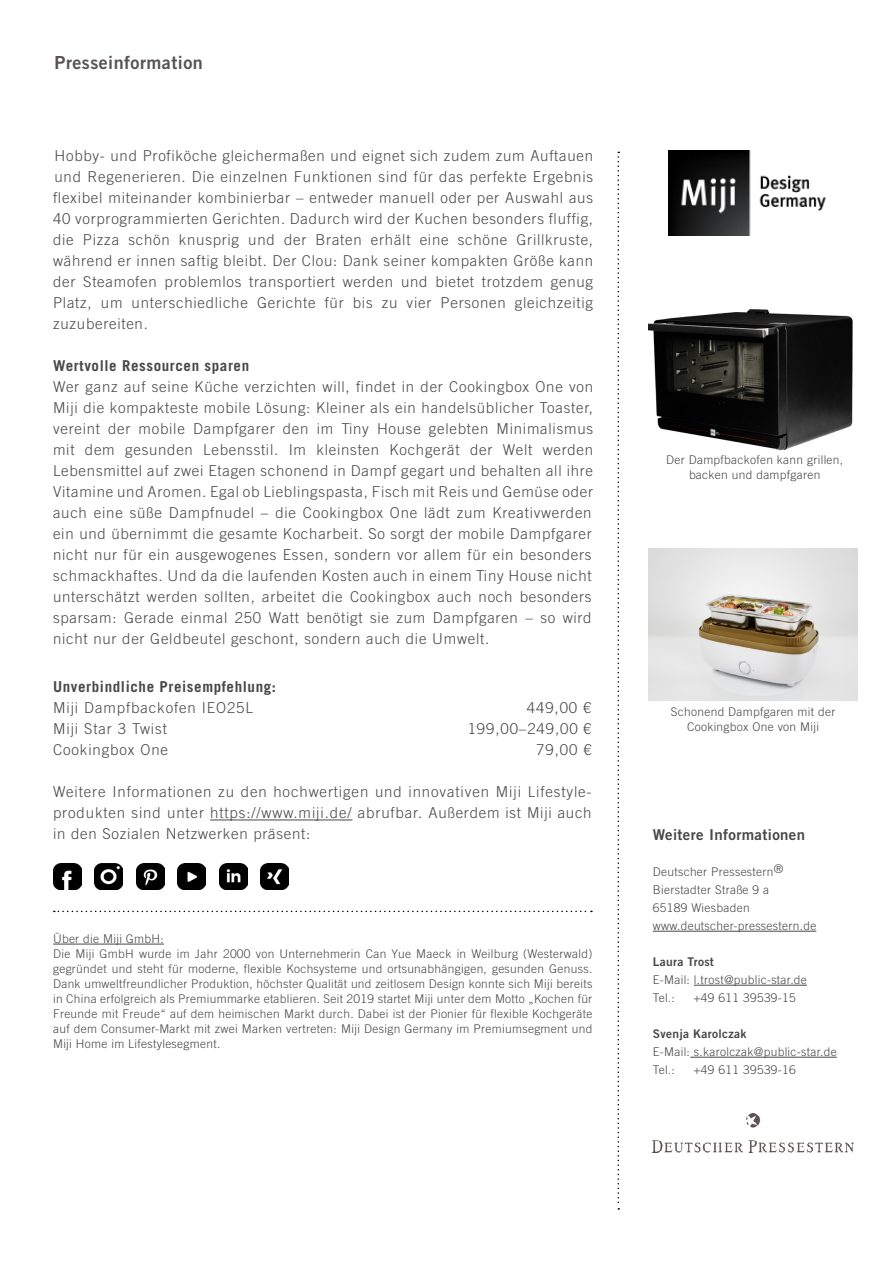
<style>
.page{position:relative;width:893px;height:1263px;background:#fff}
.page>*{position:absolute;margin:0;border:0;box-sizing:border-box;transform-origin:0 0}
.t1{font:18px "Trade Gothic LT Bold Two";letter-spacing:.025em;color:#585353}
.Fließtext_PM{font:300 15px/21px "Trade Gothic LT";letter-spacing:.05em;color:#484847;text-align:justify}
.Teaser_PM{font:700 15px "Trade Gothic LT";letter-spacing:.04em;color:#484847}
.t2{font:15px "Trade Gothic LT Bold Two";letter-spacing:.025em;color:#484847}
.Boilerplate_PM{font:300 12px/15px "Trade Gothic LT";letter-spacing:.025em;color:#484847}
.s1{font-family:"Trade Gothic LT Bold Two";font-weight:400}
</style>
<div class="page">
<hr style="left:210px;top:819px;width:142px;height:1px;background:#484847">
<svg style="left:617px;top:152px;width:2px;height:1057px"></svg>
<svg style="left:54px;top:911px;width:538px;height:1px"></svg>
<hr style="left:53px;top:944px;width:111px;height:1px;background:#484847">
<img style="left:668px;top:151px;width:158px;height:85px">
<hr style="left:653px;top:931px;width:163px;height:1px;background:#484847">
<hr style="left:694px;top:985px;width:113px;height:1px;background:#484847">
<hr style="left:694px;top:1057px;width:143px;height:1px;background:#484847">
<img style="left:653px;top:1113px;width:200px;height:39px">
<img style="left:53px;top:863px;width:28px;height:26px">
<img style="left:94px;top:863px;width:28px;height:26px">
<img style="left:137px;top:863px;width:28px;height:26px">
<img style="left:261px;top:863px;width:28px;height:26px">
<img style="left:219px;top:863px;width:28px;height:26px">
<img style="left:178px;top:863px;width:28px;height:26px">
<img style="left:648px;top:548px;width:210px;height:153px">
<img style="left:648px;top:309px;width:205px;height:142px">
<p class="t1" style="left:55px;top:52px;width:150px">Presseinformation</p>
<p class="Fließtext_PM" style="left:53px;top:145px;width:542px">Hobby- und Profiköche gleichermaßen und eignet sich zudem zum Auftauen und Regenerieren. Die einzelnen Funktionen sind für das perfekte Ergebnis flexibel miteinander kombinierbar – entweder manuell oder per Auswahl aus 40 vorprogrammierten Gerichten. Dadurch wird der Kuchen besonders fluffig, die Pizza schön knusprig und der Braten erhält eine schöne Grillkruste, während er innen saftig bleibt. Der Clou: Dank seiner kompakten Größe kann der Steamofen problemlos transportiert werden und bietet trotzdem genug Platz, um unterschiedliche Gerichte für bis zu vier Personen gleichzeitig zuzubereiten.</p>
<p class="Teaser_PM" style="left:53px;top:357px;width:198px">Wertvolle Ressourcen sparen</p>
<p class="Fließtext_PM" style="left:53px;top:376px;width:542px">Wer ganz auf seine Küche verzichten will, findet in der Cookingbox One von Miji die kompakteste mobile Lösung: Kleiner als ein handelsüblicher Toaster, vereint der mobile Dampfgarer den im Tiny House gelebten Minimalismus mit dem gesunden Lebensstil. Im kleinsten Kochgerät der Welt werden Lebensmittel auf zwei Etagen schonend in Dampf gegart und behalten all ihre Vitamine und Aromen. Egal ob Lieblingspasta, Fisch mit Reis und Gemüse oder auch eine süße Dampfnudel – die Cookingbox One lädt zum Kreativwerden ein und übernimmt die gesamte Kocharbeit. So sorgt der mobile Dampfgarer nicht nur für ein ausgewogenes Essen, sondern vor allem für ein besonders schmackhaftes. Und da die laufenden Kosten auch in einem Tiny House nicht unterschätzt werden sollten, arbeitet die Cookingbox auch noch besonders sparsam: Gerade einmal 250 Watt benötigt sie zum Dampfgaren – so wird nicht nur der Geldbeutel geschont, sondern auch die Umwelt.</p>
<p class="Teaser_PM" style="left:53px;top:678px;width:225px">Unverbindliche Preisempfehlung:</p>
<p class="Fließtext_PM" style="left:53px;top:697px;width:201px">Miji Dampfbackofen IEO25L</p>
<p class="Fließtext_PM" style="left:527px;top:697px;width:66px">449,00 €</p>
<p class="Fließtext_PM" style="left:53px;top:718px;width:115px">Miji Star 3 Twist</p>
<p class="Fließtext_PM" style="left:468px;top:718px;width:125px">199,00–249,00 €</p>
<p class="Fließtext_PM" style="left:53px;top:739px;width:117px">Cookingbox One</p>
<p class="Fließtext_PM" style="left:536px;top:739px;width:57px">79,00 €</p>
<p class="Fließtext_PM" style="left:53px;top:781px;width:540px">Weitere Informationen zu den hochwertigen und innovativen Miji Lifestyle&shy;produkten sind unter https://www.miji.de/ abrufbar. Außerdem ist Miji auch in den Sozialen Netzwerken präsent:</p>
<p class="Boilerplate_PM" style="left:53px;top:931px;width:112px">Über die Miji GmbH:</p>
<p class="Boilerplate_PM" style="left:53px;top:946px;width:541px;text-align:justify">Die Miji GmbH wurde im Jahr 2000 von Unternehmerin Can Yue Maeck in Weilburg (Westerwald) gegründet und steht für moderne, flexible Kochsysteme und ortsunabhängigen, gesunden Genuss.<br>Dank umweltfreundlicher Produktion, höchster Qualität und zeitlosem Design konnte sich Miji bereits in China erfolgreich als Premiummarke etablieren. Seit 2019 startet Miji unter dem Motto „Kochen für Freunde mit Freude“ auf dem heimischen Markt durch. Dabei ist der Pionier für flexible Kochgeräte auf dem Consumer-Markt mit zwei Marken vertreten: Miji Design Germany im Premiumsegment und Miji Home im Lifestylesegment.</p>
<p class="Boilerplate_PM" style="left:666px;top:452px;width:179px;text-align:center">Der Dampfbackofen kann grillen, backen und dampfgaren</p>
<p class="Boilerplate_PM" style="left:671px;top:703px;width:166px">Schonend Dampfgaren mit der</p>
<p class="Boilerplate_PM" style="left:687px;top:718px;width:133px">Cookingbox One von Miji</p>
<p class="t2" style="left:653px;top:825px;width:154px">Weitere Informationen</p>
<p class="Boilerplate_PM" style="left:653px;top:864px;width:132px">Deutscher Pressestern®</p>
<p class="Boilerplate_PM" style="left:653px;top:880px;width:118px;line-height:18px">Bierstadter Straße 9 a<br>65189 Wiesbaden</p>
<p class="Boilerplate_PM" style="left:653px;top:918px;width:165px">www.deutscher-pressestern.de</p>
<p class="Boilerplate_PM" style="left:653px;top:952px;width:156px;line-height:18px"><span class="s1">Laura Trost<br></span>E-Mail: l.trost@public-star.de</p>
<p class="Boilerplate_PM" style="left:653px;top:990px;width:24px">Tel.:</p>
<p class="Boilerplate_PM" style="left:693px;top:990px;width:104px">+49 611 39539-15</p>
<p class="Boilerplate_PM" style="left:653px;top:1024px;width:185px;line-height:18px"><span class="s1">Svenja Karolczak<br></span>E-Mail: s.karolczak@public-star.de</p>
<p class="Boilerplate_PM" style="left:653px;top:1062px;width:24px">Tel.:</p>
<p class="Boilerplate_PM" style="left:693px;top:1062px;width:104px">+49 611 39539-16</p>
</div>
